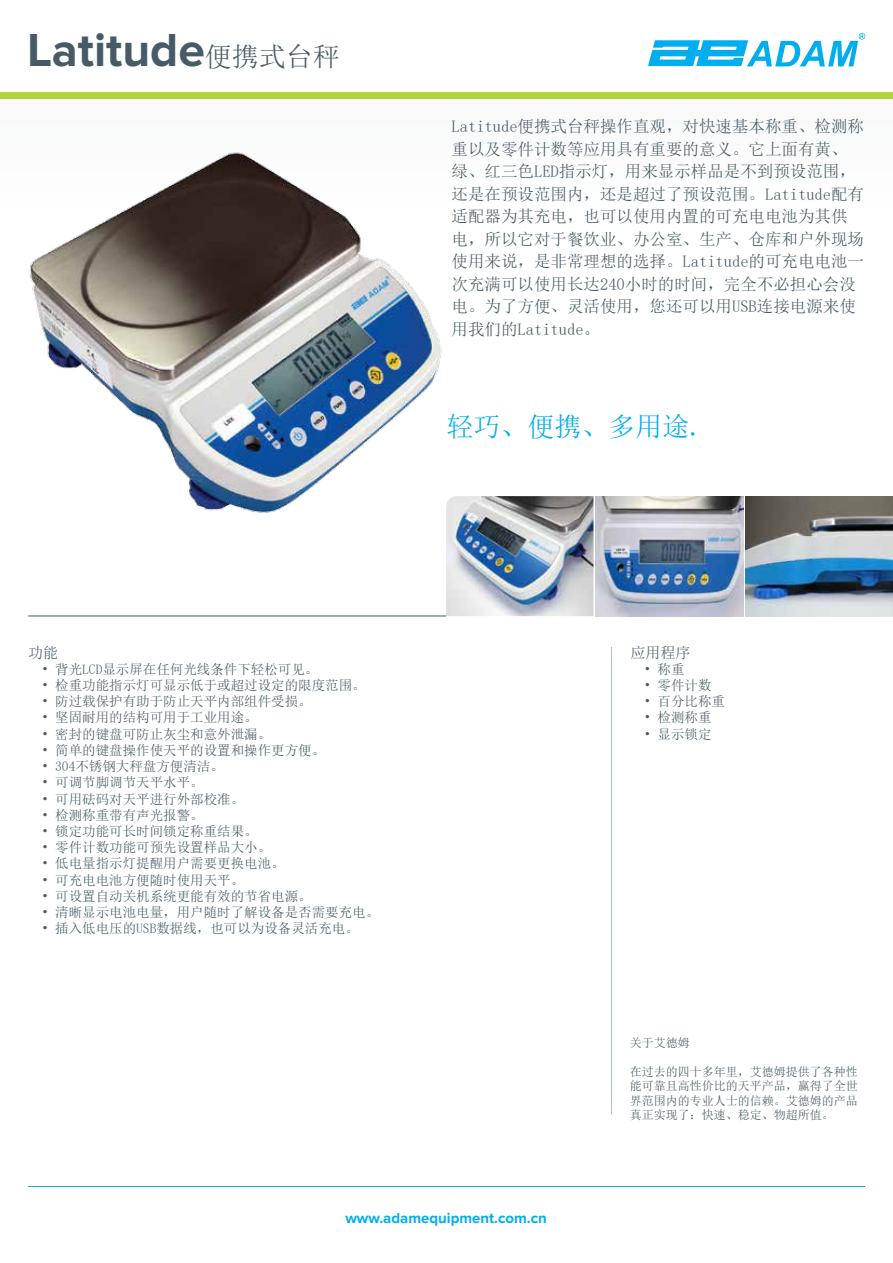
<style>
.page{position:relative;width:893px;height:1263px;background:#fff}
.page>*{position:absolute;margin:0;border:0;box-sizing:border-box;transform-origin:0 0}
.t1{font:700 48px "Proxima Nova";color:#465b65}
.t2{font:27px "Sim Sun";color:#00aeef}
.t3{font:16.5px/22.5px "Sim Sun";color:#465b65}
.t4{font:700 15px "Proxima Nova";color:#00aeef}
.t5{font:15px "Sim Sun";color:#465b65}
.t6{font:13.5px "Sim Sun";color:#465b65}
.t7{font:12px/14.4px "Sim Sun";color:#465b65;text-align:justify}
.s1{font-family:"Sim Sun";font-weight:400;font-size:27px}
</style>
<div class="page">
<div style="left:0;top:98px;width:893px;height:114px;background:#fafbfb"></div>
<svg style="left:648px;top:33px;width:217px;height:33px"></svg>
<div style="left:0;top:92px;width:893px;height:6px;background:#b2d33e"></div>
<hr style="left:28px;top:1186px;width:837px;height:1px;background:#00aeef">
<hr style="left:28px;top:616px;width:418px;height:1px;background:#465b65">
<hr style="left:611px;top:647px;width:1px;height:467px;background:#b1bfc7">
<img style="left:30px;top:152px;width:412px;height:361px">
<img style="left:745px;top:496px;width:148px;height:120px">
<img style="left:596px;top:496px;width:147px;height:120px">
<img style="left:446px;top:496px;width:147px;height:120px">
<h1 class="t1" style="left:27px;top:23px;width:314px">Latitude<span class="s1">便携式台秤</span></h1>
<p class="t3" style="left:452px;top:115px;width:414px">Latitude便携式台秤操作直观，对快速基本称重、检测称重以及零件计数等应用具有重要的意义。它上面有黄、绿、红三色LED指示灯，用来显示样品是不到预设范围，还是在预设范围内，还是超过了预设范围。Latitude配有适配器为其充电，也可以使用内置的可充电电池为其供电，所以它对于餐饮业、办公室、生产、仓库和户外现场使用来说，是非常理想的选择。Latitude的可充电电池一次充满可以使用长达240小时的时间，完全不必担心会没电。为了方便、灵活使用，您还可以用USB连接电源来使用我们的Latitude。</p>
<h2 class="t2" style="left:446px;top:413px;width:258px">轻巧、便携、多用途.</h2>
<p class="t5" style="left:28px;top:645px;width:31px">功能</p>
<p class="t6" style="left:42px;top:662px;width:278px">• 背光LCD显示屏在任何光线条件下轻松可见。</p>
<p class="t6" style="left:42px;top:678px;width:326px">• 检重功能指示灯可显示低于或超过设定的限度范围。</p>
<p class="t6" style="left:42px;top:695px;width:272px">• 防过载保护有助于防止天平内部组件受损。</p>
<p class="t6" style="left:42px;top:711px;width:218px">• 坚固耐用的结构可用于工业用途。</p>
<p class="t6" style="left:42px;top:727px;width:231px">• 密封的键盘可防止灰尘和意外泄漏。</p>
<p class="t6" style="left:42px;top:743px;width:285px">• 简单的键盘操作使天平的设置和操作更方便。</p>
<p class="t6" style="left:42px;top:759px;width:184px">• 304不锈钢大秤盘方便清洁。</p>
<p class="t6" style="left:42px;top:776px;width:164px">• 可调节脚调节天平水平。</p>
<p class="t6" style="left:42px;top:792px;width:204px">• 可用砝码对天平进行外部校准。</p>
<p class="t6" style="left:42px;top:808px;width:164px">• 检测称重带有声光报警。</p>
<p class="t6" style="left:42px;top:824px;width:218px">• 锁定功能可长时间锁定称重结果。</p>
<p class="t6" style="left:42px;top:840px;width:231px">• 零件计数功能可预先设置样品大小。</p>
<p class="t6" style="left:42px;top:857px;width:245px">• 低电量指示灯提醒用户需要更换电池。</p>
<p class="t6" style="left:42px;top:873px;width:204px">• 可充电电池方便随时使用天平。</p>
<p class="t6" style="left:42px;top:889px;width:272px">• 可设置自动关机系统更能有效的节省电源。</p>
<p class="t6" style="left:42px;top:905px;width:339px">• 清晰显示电池电量，用户随时了解设备是否需要充电。</p>
<p class="t6" style="left:42px;top:921px;width:319px">• 插入低电压的USB数据线，也可以为设备灵活充电。</p>
<p class="t5" style="left:630px;top:645px;width:61px">应用程序</p>
<p class="t6" style="left:644px;top:662px;width:42px">• 称重</p>
<p class="t6" style="left:644px;top:678px;width:69px">• 零件计数</p>
<p class="t6" style="left:644px;top:695px;width:82px">• 百分比称重</p>
<p class="t6" style="left:644px;top:711px;width:69px">• 检测称重</p>
<p class="t6" style="left:644px;top:727px;width:69px">• 显示锁定</p>
<p class="t7" style="left:630px;top:1035px;width:61px">关于艾德姆</p>
<p class="t7" style="left:630px;top:1064px;width:229px">在过去的四十多年里，艾德姆提供了各种性能可靠且高性价比的天平产品，赢得了全世界范围内的专业人士的信赖。艾德姆的产品真正实现了：快速、稳定、物超所值。</p>
<p class="t4" style="left:345px;top:1209px;width:203px">www.adamequipment.com.cn</p>
</div>
